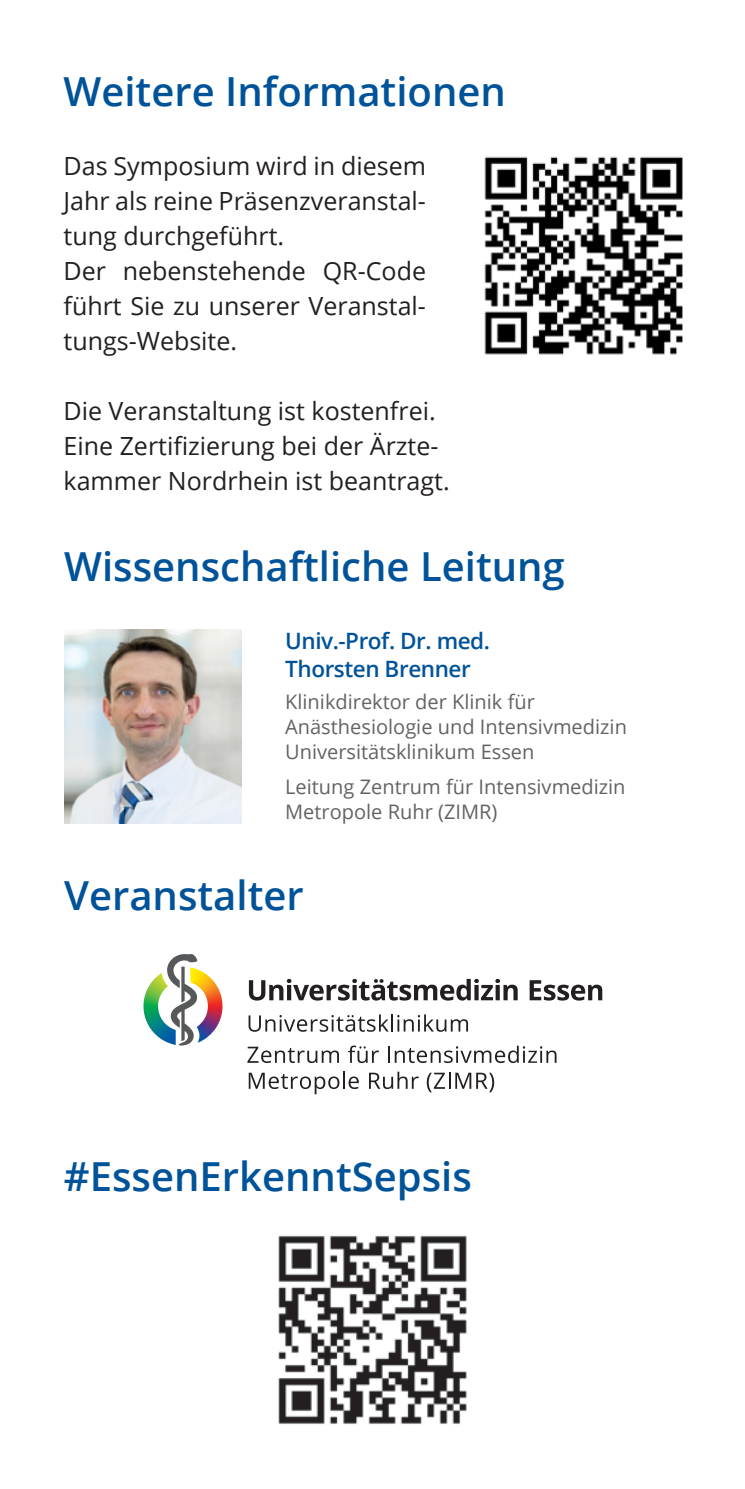
<style>
.page{position:relative;width:745px;height:1489px;background:#fff}
.page>*{position:absolute;margin:0;border:0;box-sizing:border-box;transform-origin:0 0}
.Flyer_DIN_lang_text{font:600 40px "Open Sans";color:#015399}
.Flyer_DIN_lang_text-2{font:25px/35px "Open Sans";color:#231f20;text-align:justify}
.Flyer_DIN_lang_text-3{font:600 22.5px "Open Sans";letter-spacing:-.02em;color:#015399}
.Flyer_DIN_lang_text-4{font:20px/25px "Open Sans";color:#636366}
</style>
<div class="page">
<img style="left:64px;top:629px;width:177px;height:194px">
<img style="left:484px;top:156px;width:198px;height:199px">
<svg style="left:249px;top:978px;width:268px;height:22px"></svg>
<svg style="left:529px;top:980px;width:73px;height:20px"></svg>
<svg style="left:248px;top:1014px;width:219px;height:17px"></svg>
<svg style="left:247px;top:1046px;width:92px;height:16px"></svg>
<svg style="left:347px;top:1045px;width:31px;height:17px"></svg>
<svg style="left:388px;top:1045px;width:168px;height:17px"></svg>
<svg style="left:248px;top:1071px;width:110px;height:23px"></svg>
<svg style="left:369px;top:1071px;width:49px;height:17px"></svg>
<svg style="left:426px;top:1072px;width:68px;height:20px"></svg>
<svg style="left:167px;top:954px;width:55px;height:91px"></svg>
<img style="left:278px;top:1235px;width:189px;height:189px">
<p class="Flyer_DIN_lang_text" style="left:63px;top:64px;width:443px">Weitere Informationen</p>
<p class="Flyer_DIN_lang_text-2" style="left:63px;top:148px;width:364px">Das Symposium wird in diesem Jahr als reine Präsenzveranstal&shy;tung durchgeführt.</p>
<p class="Flyer_DIN_lang_text-2" style="left:63px;top:253px;width:364px">Der nebenstehende QR-Code führt Sie zu unserer Veranstal&shy;tungs-Website.</p>
<p class="Flyer_DIN_lang_text-2" style="left:63px;top:393px;width:373px">Die Veranstaltung ist kostenfrei.</p>
<p class="Flyer_DIN_lang_text-2" style="left:63px;top:428px;width:387px">Eine Zertifizierung bei der Ärzte&shy;kammer Nordrhein ist beantragt.</p>
<p class="Flyer_DIN_lang_text" style="left:64px;top:539px;width:502px">Wissenschaftliche Leitung</p>
<p class="Flyer_DIN_lang_text-3" style="left:285px;top:625px;width:206px">Univ.-Prof. Dr. med.</p>
<p class="Flyer_DIN_lang_text-3" style="left:285px;top:653px;width:187px">Thorsten Brenner</p>
<p class="Flyer_DIN_lang_text-4" style="left:285px;top:689px;width:343px">Klinikdirektor der Klinik für<br>Anästhesiologie und Intensivmedizin<br>Universitätsklinikum Essen</p>
<p class="Flyer_DIN_lang_text-4" style="left:285px;top:774px;width:341px">Leitung Zentrum für Intensivmedizin<br>Metropole Ruhr (ZIMR)</p>
<p class="Flyer_DIN_lang_text" style="left:64px;top:868px;width:241px">Veranstalter</p>
<p class="Flyer_DIN_lang_text" style="left:64px;top:1148px;width:409px">#EssenErkenntSepsis</p>
</div>
